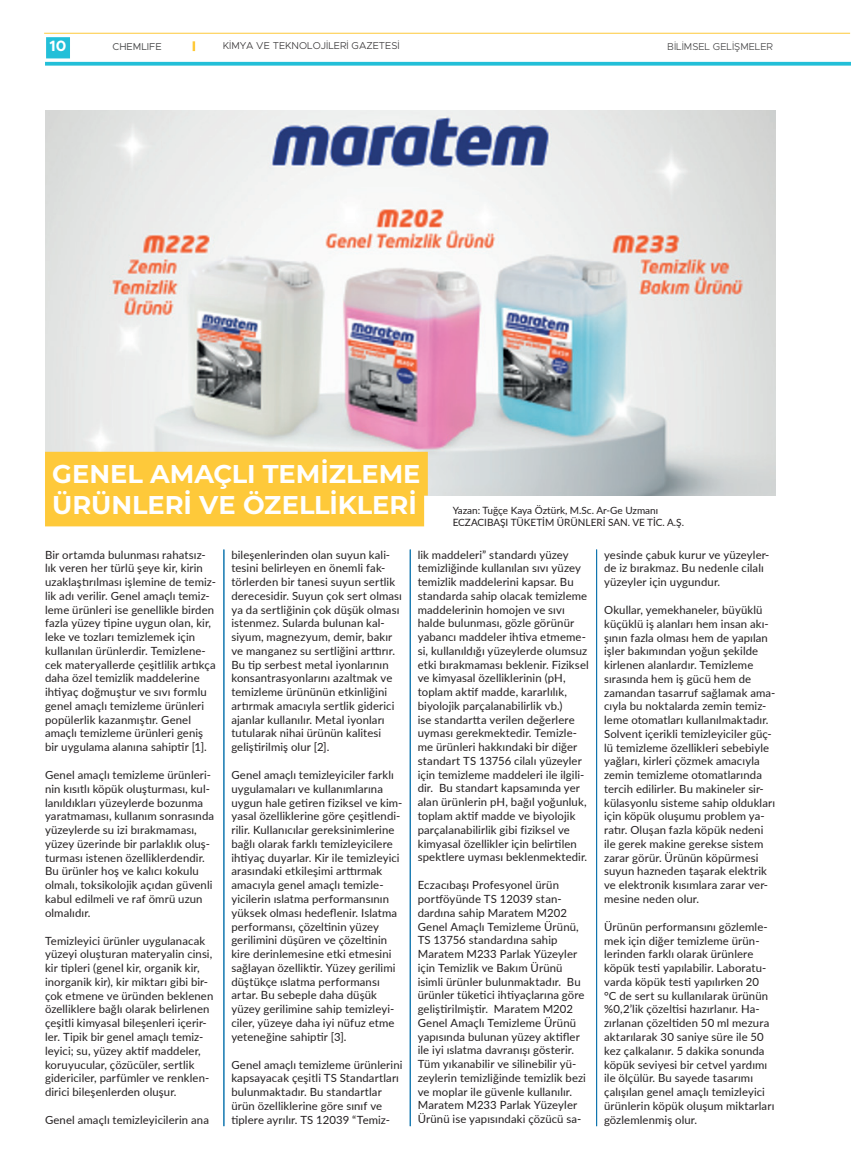
<style>
.page{position:relative;width:851px;height:1170px;background:#fff}
.page>*{position:absolute;margin:0;border:0;box-sizing:border-box;transform-origin:0 0}
.t1{font:700 25.62px/30.9px "Montserrat";color:#fff}
.t2{font:700 15px "Metropolis";color:#fff}
.t3{font:11.25px/13.8px "Lato";letter-spacing:.01em;color:#231f20}
.t4{font:10px/12px "Lato";color:#231f20}
.t5{font:300 10px "Metropolis";color:#312f30}
.t6{font:300 10px "Metropolis";color:#3e3e3f}
.t7{font:10px "Metropolis";color:#4a4b4c}
</style>
<div class="page">
<img style="left:45px;top:111px;width:730px;height:385px">
<hr style="left:224px;top:549px;width:1px;height:576px;background:#1075af">
<hr style="left:410px;top:549px;width:1px;height:576px;background:#1075af">
<hr style="left:596px;top:549px;width:1px;height:576px;background:#1075af">
<div style="left:45px;top:452px;width:383px;height:43px;background:#fec93a"></div>
<div style="left:45px;top:482px;width:379px;height:44px;background:#fec93a"></div>
<div style="left:46px;top:37px;width:24px;height:21px;background:#23bfd8"></div>
<hr style="left:44px;top:33px;width:806px;height:1px;background:#fec93a">
<svg style="left:45px;top:62px;width:805px;height:4px;background:#37c5db"></svg>
<svg style="left:192px;top:41px;width:3px;height:10px"></svg>
<h2 class="t2" style="left:50px;top:37px;width:18px">10</h2>
<p class="t7" style="left:112px;top:40px;width:51px">CHEMLIFE</p>
<p class="t5" style="left:223px;top:40px;width:178px">KIMYA VE TEKNOLOJILERI GAZETESI</p>
<p class="t6" style="left:667px;top:41px;width:107px">BILIMSEL GELIŞMELER</p>
<h1 class="t1" style="left:52px;top:457px;width:369px">GENEL AMAÇLI TEMIZLEME<br>ÜRÜNLERI VE ÖZELLI KLERI</h1>
<p class="t4" style="left:452px;top:503px;width:233px">Yazan: Tuğçe Kaya Öztürk, M.Sc. Ar-Ge Uzmanı<br>ECZACIBAŞI TÜKETİM ÜRÜNLERİ SAN. VE TİC. A.Ş.</p>
<p class="t3" style="left:45px;top:547px;width:172px">Bir ortamda bulunması rahatsız&shy;lık veren her türlü şeye kir, kirin uzaklaştırılması işlemine de temiz&shy;lik adı verilir. Genel amaçlı temiz&shy;leme ürünleri ise genellikle birden fazla yüzey tipine uygun olan, kir, leke ve tozları temizlemek için kullanılan ürünlerdir. Temizlene&shy;cek materyallerde çeşitlilik artıkça daha özel temizlik maddelerine ihtiyaç doğmuştur ve sıvı formlu genel amaçlı temizleme ürünleri popülerlik kazanmıştır. Genel amaçlı temizleme ürünleri geniş bir uygulama alanına sahiptir [1].</p>
<p class="t3" style="left:45px;top:767px;width:170px">Genel amaçlı temizleme ürünleri&shy;nin kısıtlı köpük oluşturması, kul&shy;lanıldıkları yüzeylerde bozunma yaratmaması, kullanım sonrasında yüzeylerde su izi bırakmaması, yüzey üzerinde bir parlaklık oluş&shy;turması istenen özelliklerdendir.<br>Bu ürünler hoş ve kalıcı kokulu olmalı, toksikolojik açıdan güvenli kabul edilmeli ve raf ömrü uzun olmalıdır.</p>
<p class="t3" style="left:45px;top:933px;width:170px">Temizleyici ürünler uygulanacak yüzeyi oluşturan materyalin cinsi, kir tipleri (genel kir, organik kir, inorganik kir), kir miktarı gibi bir&shy;çok etmene ve üründen beklenen özelliklere bağlı olarak belirlenen çeşitli kimyasal bileşenleri içerir&shy;ler. Tipik bir genel amaçlı temiz&shy;leyici; su, yüzey aktif maddeler, koruyucular, çözücüler, sertlik gidericiler, parfümler ve renklen&shy;dirici bileşenlerden oluşur.</p>
<p class="t3" style="left:45px;top:1112px;width:165px">Genel amaçlı temizleyicilerin ana</p>
<p class="t3" style="left:231px;top:547px;width:172px">bileşenlerinden olan suyun kali&shy;tesini belirleyen en önemli fak&shy;törlerden bir tanesi suyun sertlik derecesidir. Suyun çok sert olması ya da sertliğinin çok düşük olması istenmez. Sularda bulunan kal&shy;siyum, magnezyum, demir, bakır ve manganez su sertliğini arttırır.<br>Bu tip serbest metal iyonlarının konsantrasyonlarını azaltmak ve temizleme ürününün etkinliğini artırmak amacıyla sertlik giderici ajanlar kullanılır. Metal iyonları tutularak nihai ürünün kalitesi geliştirilmiş olur [2].</p>
<p class="t3" style="left:231px;top:767px;width:172px">Genel amaçlı temizleyiciler farklı uygulamaları ve kullanımlarına uygun hale getiren fiziksel ve kim&shy;yasal özelliklerine göre çeşitlendi&shy;rilir. Kullanıcılar gereksinimlerine bağlı olarak farklı temizleyicilere ihtiyaç duyarlar. Kir ile temizleyici arasındaki etkileşimi arttırmak amacıyla genel amaçlı temizle&shy;yicilerin ıslatma performansının yüksek olması hedeflenir. Islatma performansı, çözeltinin yüzey gerilimini düşüren ve çözeltinin kire derinlemesine etki etmesini sağlayan özelliktir. Yüzey gerilimi düştükçe ıslatma performansı artar. Bu sebeple daha düşük yüzey gerilimine sahip temizleyi&shy;ciler, yüzeye daha iyi nüfuz etme yeteneğine sahiptir [3].</p>
<p class="t3" style="left:231px;top:1056px;width:172px">Genel amaçlı temizleme ürünlerini kapsayacak çeşitli TS Standartları bulunmaktadır. Bu standartlar ürün özelliklerine göre sınıf ve tiplere ayrılır. TS 12039 “Temiz-</p>
<p class="t3" style="left:417px;top:547px;width:172px">lik maddeleri” standardı yüzey temizliğinde kullanılan sıvı yüzey temizlik maddelerini kapsar. Bu standarda sahip olacak temizleme maddelerinin homojen ve sıvı halde bulunması, gözle görünür yabancı maddeler ihtiva etmeme&shy;si, kullanıldığı yüzeylerde olumsuz etki bırakmaması beklenir. Fiziksel ve kimyasal özelliklerinin (pH, toplam aktif madde, kararlılık, biyolojik parçalanabilirlik vb.)<br>ise standartta verilen değerlere uyması gerekmektedir. Temizle&shy;me ürünleri hakkındaki bir diğer standart TS 13756 cilalı yüzeyler için temizleme maddeleri ile ilgili&shy;dir. Bu standart kapsamında yer alan ürünlerin pH, bağıl yoğunluk, toplam aktif madde ve biyolojik parçalanabilirlik gibi fiziksel ve kimyasal özellikler için belirtilen spektlere uyması beklenmektedir.</p>
<p class="t3" style="left:417px;top:877px;width:170px">Eczacıbaşı Profesyonel ürün portföyünde TS 12039 stan&shy;dardına sahip Maratem M202<br>Genel Amaçlı Temizleme Ürünü,<br>TS 13756 standardına sahip<br>Maratem M233 Parlak Yüzeyler için Temizlik ve Bakım Ürünü isimli ürünler bulunmaktadır. Bu ürünler tüketici ihtiyaçlarına göre geliştirilmiştir. Maratem M202<br>Genel Amaçlı Temizleme Ürünü yapısında bulunan yüzey aktifler ile iyi ıslatma davranışı gösterir.<br>Tüm yıkanabilir ve silinebilir yü&shy;zeylerin temizliğinde temizlik bezi ve moplar ile güvenle kullanılır.<br>Maratem M233 Parlak Yüzeyler<br>Ürünü ise yapısındaki çözücü sa-</p>
<p class="t3" style="left:604px;top:547px;width:167px">yesinde çabuk kurur ve yüzeyler&shy;de iz bırakmaz. Bu nedenle cilalı yüzeyler için uygundur.</p>
<p class="t3" style="left:604px;top:602px;width:173px">Okullar, yemekhaneler, büyüklü küçüklü iş alanları hem insan akı&shy;şının fazla olması hem de yapılan işler bakımından yoğun şekilde kirlenen alanlardır. Temizleme sırasında hem iş gücü hem de zamandan tasarruf sağlamak ama&shy;cıyla bu noktalarda zemin temiz&shy;leme otomatları kullanılmaktadır.<br>Solvent içerikli temizleyiciler güç&shy;lü temizleme özellikleri sebebiyle yağları, kirleri çözmek amacıyla zemin temizleme otomatlarında tercih edilirler. Bu makineler sir&shy;külasyonlu sisteme sahip oldukları için köpük oluşumu problem ya&shy;ratır. Oluşan fazla köpük nedeni ile gerek makine gerekse sistem zarar görür. Ürünün köpürmesi suyun hazneden taşarak elektrik ve elektronik kısımlara zarar ver&shy;mesine neden olur.</p>
<p class="t3" style="left:604px;top:919px;width:172px">Ürünün performansını gözlemle&shy;mek için diğer temizleme ürün&shy;lerinden farklı olarak ürünlere köpük testi yapılabilir. Laboratu&shy;varda köpük testi yapılırken 20 °C de sert su kullanılarak ürünün %0,2’lik çözeltisi hazırlanır. Ha&shy;zırlanan çözeltiden 50 ml mezura aktarılarak 30 saniye süre ile 50 kez çalkalanır. 5 dakika sonunda köpük seviyesi bir cetvel yardımı ile ölçülür. Bu sayede tasarımı çalışılan genel amaçlı temizleyici ürünlerin köpük oluşum miktarları gözlemlenmiş olur.</p>
</div>
